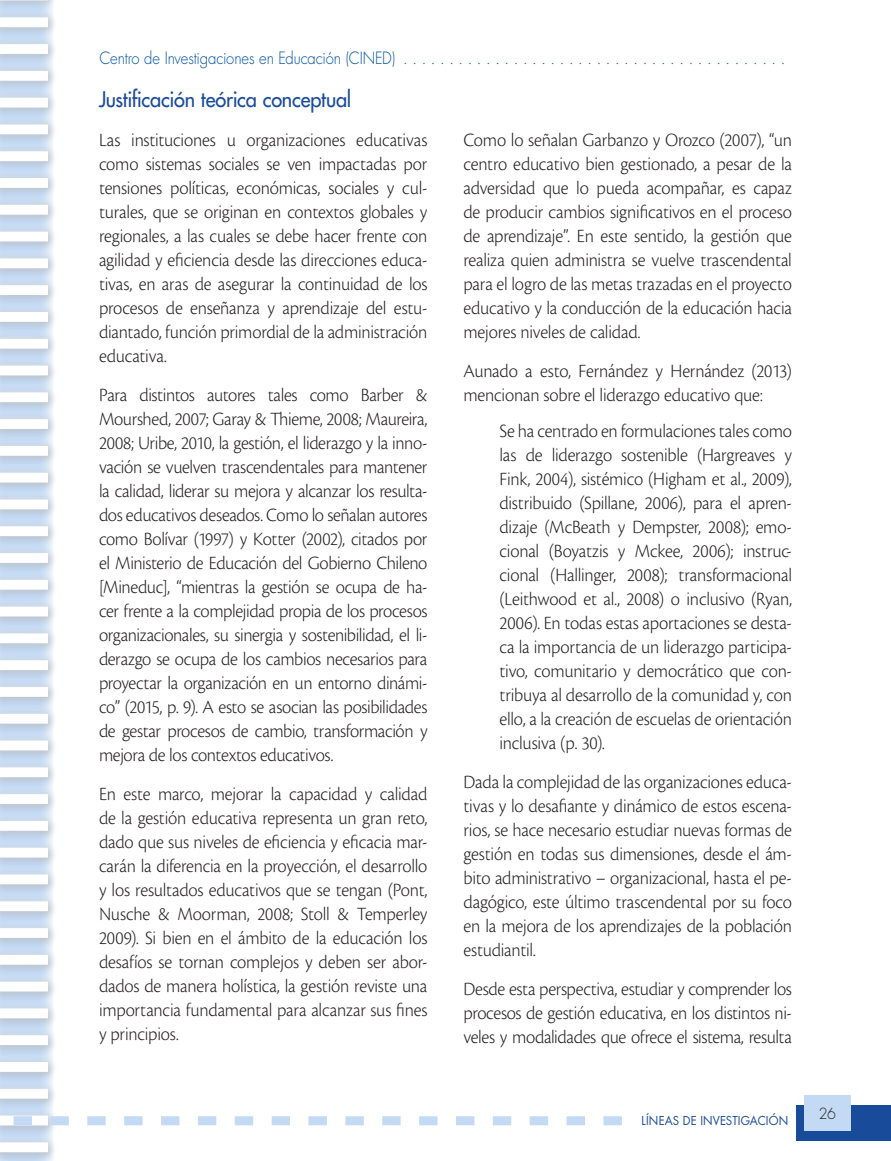
<style>
.page{position:relative;width:891px;height:1161px;background:#fff}
.page>*{position:absolute;margin:0;border:0;box-sizing:border-box;transform-origin:0 0}
.REFERENCIAS_TIT{font:500 21px "Futura Std";letter-spacing:-.01em;color:#194b9b;scale:.95 1}
.CITA_TXT{font:300 19.5px/24px "Cronos Pro";letter-spacing:-.01em;color:#231f20;text-align:justify;scale:.95 1}
.t1{font:300 16.5px "Futura Std";letter-spacing:-.01em;color:#0153a0;scale:.9 1}
.t2{font:300 15px "Futura Std";color:#231f20;scale:.95 1}
.t3{font:12px "Futura Std";letter-spacing:.01em;color:#194b9b;scale:.95 1}
</style>
<div class="page">
<div style="left:796px;top:1105px;width:95px;height:35px;background:#194b9b"></div>
<div style="left:804px;top:1095px;width:46px;height:35px;background:#c4daf4"></div>
<div style="left:0;top:0;width:57px;height:1161px;background:#fff;opacity:.75"></div>
<hr style="left:0;top:0;width:48px;height:1px;background:#fff">
<div style="left:0;top:17px;width:48px;height:10px;background:#fff"></div>
<div style="left:0;top:44px;width:48px;height:10px;background:#fff"></div>
<div style="left:0;top:71px;width:48px;height:10px;background:#fff"></div>
<div style="left:0;top:98px;width:48px;height:10px;background:#fff"></div>
<div style="left:0;top:125px;width:48px;height:9px;background:#fff"></div>
<div style="left:0;top:151px;width:48px;height:10px;background:#fff"></div>
<div style="left:0;top:178px;width:48px;height:10px;background:#fff"></div>
<div style="left:0;top:205px;width:48px;height:10px;background:#fff"></div>
<div style="left:0;top:232px;width:48px;height:9px;background:#fff"></div>
<div style="left:0;top:258px;width:48px;height:10px;background:#fff"></div>
<div style="left:0;top:285px;width:48px;height:10px;background:#fff"></div>
<div style="left:0;top:312px;width:48px;height:10px;background:#fff"></div>
<div style="left:0;top:339px;width:48px;height:10px;background:#fff"></div>
<div style="left:0;top:366px;width:48px;height:9px;background:#fff"></div>
<div style="left:0;top:392px;width:48px;height:10px;background:#fff"></div>
<div style="left:0;top:419px;width:48px;height:10px;background:#fff"></div>
<div style="left:0;top:446px;width:48px;height:10px;background:#fff"></div>
<div style="left:0;top:473px;width:48px;height:10px;background:#fff"></div>
<div style="left:0;top:500px;width:48px;height:9px;background:#fff"></div>
<div style="left:0;top:526px;width:48px;height:10px;background:#fff"></div>
<div style="left:0;top:553px;width:48px;height:10px;background:#fff"></div>
<div style="left:0;top:580px;width:48px;height:10px;background:#fff"></div>
<div style="left:0;top:607px;width:48px;height:9px;background:#fff"></div>
<div style="left:0;top:633px;width:48px;height:10px;background:#fff"></div>
<div style="left:0;top:660px;width:48px;height:10px;background:#fff"></div>
<div style="left:0;top:687px;width:48px;height:10px;background:#fff"></div>
<div style="left:0;top:714px;width:48px;height:10px;background:#fff"></div>
<div style="left:0;top:741px;width:48px;height:9px;background:#fff"></div>
<div style="left:0;top:767px;width:48px;height:10px;background:#fff"></div>
<div style="left:0;top:794px;width:48px;height:10px;background:#fff"></div>
<div style="left:0;top:821px;width:48px;height:10px;background:#fff"></div>
<div style="left:0;top:848px;width:48px;height:10px;background:#fff"></div>
<div style="left:0;top:875px;width:48px;height:9px;background:#fff"></div>
<div style="left:0;top:901px;width:48px;height:10px;background:#fff"></div>
<div style="left:0;top:928px;width:48px;height:10px;background:#fff"></div>
<div style="left:0;top:955px;width:48px;height:10px;background:#fff"></div>
<div style="left:0;top:982px;width:48px;height:9px;background:#fff"></div>
<div style="left:0;top:1008px;width:48px;height:10px;background:#fff"></div>
<div style="left:0;top:1035px;width:48px;height:10px;background:#fff"></div>
<div style="left:0;top:1062px;width:48px;height:10px;background:#fff"></div>
<div style="left:0;top:1089px;width:48px;height:10px;background:#fff"></div>
<div style="left:0;top:1142px;width:48px;height:10px;background:#fff"></div>
<hr style="left:0;top:1160px;width:48px;height:1px;background:#fff">
<svg style="left:0;top:1116px;width:622px;height:9px"></svg>
<p class="t1" style="left:99px;top:48px;width:764px">Centro de Investigaciones en Educación (CINED) . . . . . . . . . . . . . . . . . . . . . . . . . . . . . . . . . . . . . . . . . .</p>
<p class="REFERENCIAS_TIT" style="left:99px;top:86px;width:267px">Justificación teórica conceptual</p>
<p class="CITA_TXT" style="left:99px;top:128px;width:347px">Las instituciones u organizaciones educativas como sistemas sociales se ven impactadas por tensiones políticas, económicas, sociales y cul&shy;turales, que se originan en contextos globales y regionales, a las cuales se debe hacer frente con agilidad y eficiencia desde las direcciones educa&shy;tivas, en aras de asegurar la continuidad de los procesos de enseñanza y aprendizaje del estu&shy;diantado, función primordial de la administración educativa.</p>
<p class="CITA_TXT" style="left:99px;top:383px;width:347px">Para distintos autores tales como Barber &amp; Mourshed, 2007; Garay &amp; Thieme, 2008; Maureira, 2008; Uribe, 2010, la gestión, el liderazgo y la inno&shy;vación se vuelven trascendentales para mantener la calidad, liderar su mejora y alcanzar los resulta&shy;dos educativos deseados. Como lo señalan autores como Bolívar (1997) y Kotter (2002), citados por el Ministerio de Educación del Gobierno Chileno [Mineduc], “mientras la gestión se ocupa de ha&shy;cer frente a la complejidad propia de los procesos organizacionales, su sinergia y sostenibilidad, el li&shy;derazgo se ocupa de los cambios necesarios para proyectar la organización en un entorno dinámi&shy;co” (2015, p. 9). A esto se asocian las posibilidades de gestar procesos de cambio, transformación y mejora de los contextos educativos.</p>
<p class="CITA_TXT" style="left:99px;top:782px;width:347px">En este marco, mejorar la capacidad y calidad de la gestión educativa representa un gran reto, dado que sus niveles de eficiencia y eficacia mar&shy;carán la diferencia en la proyección, el desarrollo y los resultados educativos que se tengan (Pont, Nusche &amp; Moorman, 2008; Stoll &amp; Temperley 2009). Si bien en el ámbito de la educación los desafíos se tornan complejos y deben ser abor&shy;dados de manera holística, la gestión reviste una importancia fundamental para alcanzar sus fines y principios.</p>
<p class="CITA_TXT" style="left:464px;top:128px;width:347px">Como lo señalan Garbanzo y Orozco (2007), “un centro educativo bien gestionado, a pesar de la adversidad que lo pueda acompañar, es capaz de producir cambios significativos en el proceso de aprendizaje”. En este sentido, la gestión que realiza quien administra se vuelve trascendental para el logro de las metas trazadas en el proyecto educativo y la conducción de la educación hacia mejores niveles de calidad.</p>
<p class="CITA_TXT" style="left:464px;top:359px;width:347px">Aunado a esto, Fernández y Hernández (2013) mencionan sobre el liderazgo educativo que:</p>
<p class="CITA_TXT" style="left:500px;top:419px;width:309px">Se ha centrado en formulaciones tales como las de liderazgo sostenible (Hargreaves y Fink, 2004), sistémico (Higham et al., 2009), distribuido (Spillane, 2006), para el apren&shy;dizaje (McBeath y Dempster, 2008); emo&shy;cional (Boyatzis y Mckee, 2006); instruc&shy;cional (Hallinger, 2008); transformacional (Leithwood et al., 2008) o inclusivo (Ryan, 2006). En todas estas aportaciones se desta&shy;ca la importancia de un liderazgo participa&shy;tivo, comunitario y democrático que con&shy;tribuya al desarrollo de la comunidad y, con ello, a la creación de escuelas de orientación inclusiva (p. 30).</p>
<p class="CITA_TXT" style="left:464px;top:770px;width:347px">Dada la complejidad de las organizaciones educa&shy;tivas y lo desafiante y dinámico de estos escena&shy;rios, se hace necesario estudiar nuevas formas de gestión en todas sus dimensiones, desde el ám&shy;bito administrativo – organizacional, hasta el pe&shy;dagógico, este último trascendental por su foco en la mejora de los aprendizajes de la población estudiantil.</p>
<p class="CITA_TXT" style="left:464px;top:977px;width:347px">Desde esta perspectiva, estudiar y comprender los procesos de gestión educativa, en los distintos ni&shy;veles y modalidades que ofrece el sistema, resulta</p>
<p class="t3" style="left:642px;top:1113px;width:156px">LÍNEAS DE INVESTIGACIÓN</p>
<p class="t2" style="left:819px;top:1104px;width:19px">26</p>
</div>
